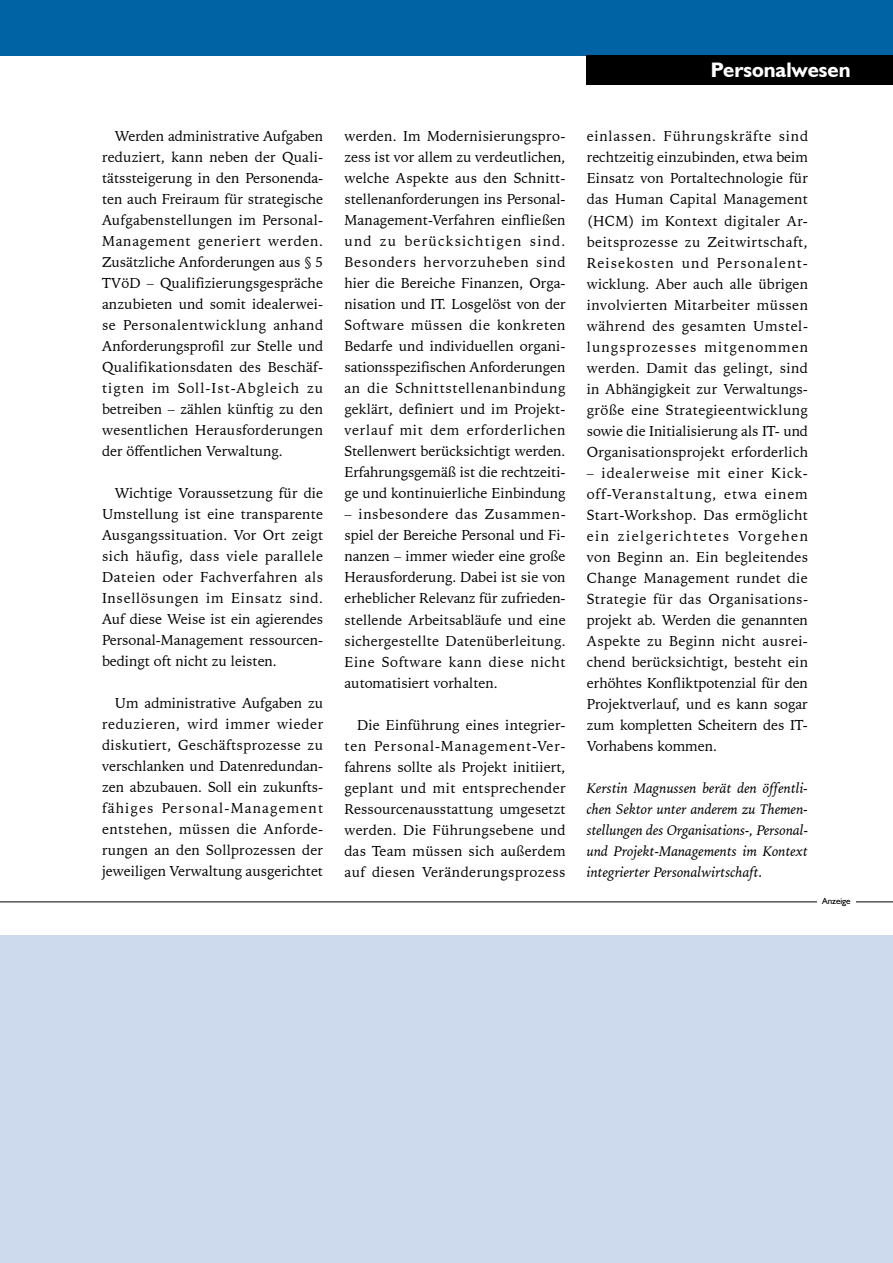
<style>
.page{position:relative;width:893px;height:1263px;background:#fff}
.page>*{position:absolute;margin:0;border:0;box-sizing:border-box;transform-origin:0 0}
.t1{font:700 21px "Humanist 521 BT";color:#fff}
.t2{font:14.25px/21px "Iowan Old Style BT";color:#000;text-align:justify}
.t3{font:italic 14.25px/21px "Iowan Old Style BT";color:#000;text-align:justify}
.t4{font:9px "Humanist 521 BT";letter-spacing:-.005em;color:#000}
</style>
<div class="page">
<div style="left:0;top:0;width:893px;height:55px;background:#0063a3"></div>
<div style="left:587px;top:55px;width:306px;height:30px;background:#000"></div>
<hr style="left:0;top:901px;width:893px;height:1px;background:#000">
<div style="left:817px;top:897px;width:38px;height:12px;background:#fff"></div>
<div style="left:0;top:935px;width:893px;height:328px;background:#cddaed"></div>
<p class="t2" style="left:102px;top:126px;width:223px;text-indent:13px">Werden administrative Aufgaben reduziert, kann neben der Quali&shy;tätssteigerung in den Personenda&shy;ten auch Freiraum für strategische Aufgabenstellungen im Personal-Management generiert werden.<br>Zusätzliche Anforderungen aus § 5<br>TVöD – Qualifizierungsgespräche anzubieten und somit idealerwei&shy;se Personalentwicklung anhand Anforderungsprofil zur Stelle und Qualifikationsdaten des Beschäf&shy;tigten im Soll-Ist-Abgleich zu betreiben – zählen künftig zu den wesentlichen Herausforderungen der öffentlichen Verwaltung.</p>
<p class="t2" style="left:102px;top:483px;width:223px;text-indent:13px">Wichtige Voraussetzung für die Umstellung ist eine transparente Ausgangssituation. Vor Ort zeigt sich häufig, dass viele parallele Dateien oder Fachverfahren als Insellösungen im Einsatz sind.<br>Auf diese Weise ist ein agierendes Personal-Management ressourcen&shy;bedingt oft nicht zu leisten.</p>
<p class="t2" style="left:102px;top:693px;width:223px;text-indent:13px">Um administrative Aufgaben zu reduzieren, wird immer wieder diskutiert, Geschäftsprozesse zu verschlanken und Datenredundan&shy;zen abzubauen. Soll ein zukunfts&shy;fähiges Personal-Management entstehen, müssen die Anforde&shy;rungen an den Sollprozessen der jeweiligen Verwaltung ausgerichtet</p>
<h1 class="t1" style="left:711px;top:57px;width:141px">Personalwesen</h1>
<p class="t2" style="left:344px;top:126px;width:223px">werden. Im Modernisierungspro&shy;zess ist vor allem zu verdeutlichen, welche Aspekte aus den Schnitt&shy;stellenanforderungen ins Personal-Management-Verfahren einfließen und zu berücksichtigen sind.<br>Besonders hervorzuheben sind hier die Bereiche Finanzen, Orga&shy;nisation und IT. Losgelöst von der Software müssen die konkreten Bedarfe und individuellen organi&shy;sationsspezifischen Anforderungen an die Schnittstellenanbindung geklärt, definiert und im Projekt&shy;verlauf mit dem erforderlichen Stellenwert berücksichtigt werden.<br>Erfahrungsgemäß ist die rechtzeiti&shy;ge und kontinuierliche Einbindung</p>
<p class="t2" style="left:344px;top:504px;width:223px">– insbesondere das Zusammen&shy;spiel der Bereiche Personal und Fi&shy;nanzen – immer wieder eine große Herausforderung. Dabei ist sie von erheblicher Relevanz für zufrieden&shy;stellende Arbeitsabläufe und eine sichergestellte Datenüberleitung.<br>Eine Software kann diese nicht automatisiert vorhalten.</p>
<p class="t2" style="left:344px;top:714px;width:223px;text-indent:13px">Die Einführung eines integrier&shy;ten Personal-Management-Ver&shy;fahrens sollte als Projekt initiiert, geplant und mit entsprechender Ressourcenausstattung umgesetzt werden. Die Führungsebene und das Team müssen sich außerdem auf diesen Veränderungsprozess</p>
<p class="t2" style="left:587px;top:126px;width:223px">einlassen. Führungskräfte sind rechtzeitig einzubinden, etwa beim Einsatz von Portaltechnologie für das Human Capital Management (HCM) im Kontext digitaler Ar&shy;beitsprozesse zu Zeitwirtschaft, Reisekosten und Personalent&shy;wicklung. Aber auch alle übrigen involvierten Mitarbeiter müssen während des gesamten Umstel&shy;lungsprozesses mitgenommen werden. Damit das gelingt, sind in Abhängigkeit zur Verwaltungs&shy;größe eine Strategieentwicklung sowie die Initialisierung als IT- und Organisationsprojekt erforderlich</p>
<p class="t2" style="left:587px;top:462px;width:223px">– idealerweise mit einer Kick&shy;off-Veranstaltung, etwa einem Start-Workshop. Das ermöglicht ein zielgerichtetes Vorgehen von Beginn an. Ein begleitendes Change Management rundet die Strategie für das Organisations&shy;projekt ab. Werden die genannten Aspekte zu Beginn nicht ausrei&shy;chend berücksichtigt, besteht ein erhöhtes Konfliktpotenzial für den Projektverlauf, und es kann sogar zum kompletten Scheitern des IT-Vorhabens kommen.</p>
<p class="t3" style="left:587px;top:777px;width:223px">Kerstin Magnussen berät den öffentli&shy;chen Sektor unter anderem zu Themen&shy;stellungen des Organisations-, Personal&shy;und Projekt-Managements im Kontext integrierter Personalwirtschaft.</p>
<p class="t4" style="left:822px;top:895px;width:30px">Anzeige</p>
</div>
